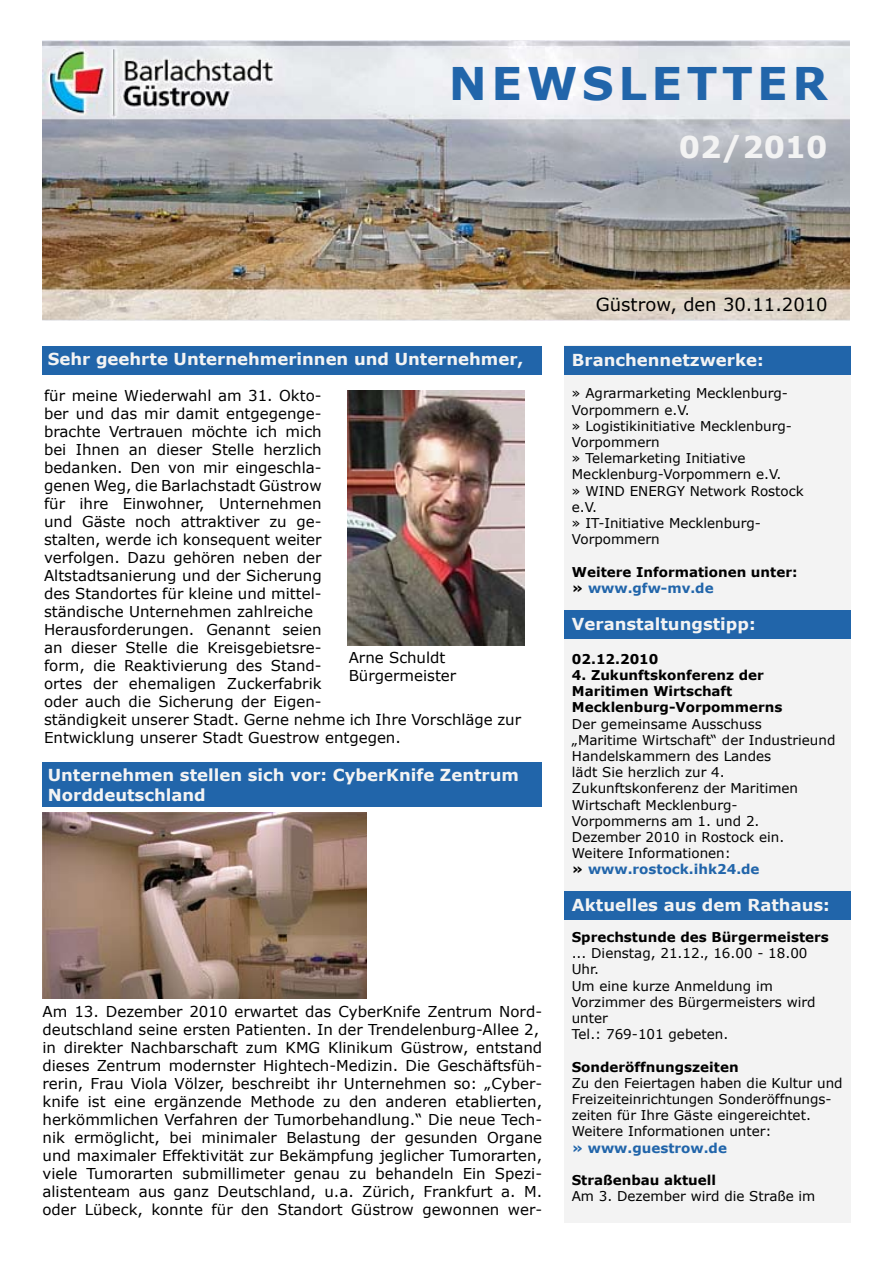
<style>
.page{position:relative;width:893px;height:1263px;background:#fff}
.page>*{position:absolute;margin:0;border:0;box-sizing:border-box;transform-origin:0 0}
.t1{font:700 45px "Verdana";letter-spacing:.1em;color:#2165aa}
.t2{font:700 30px "Verdana";color:#f3f3f3}
.t3{font:18px "Verdana";color:#000}
.t4{font:700 16.5px/19.8px "Verdana";color:#f3f3f3}
.t5{font:15px/18px "Verdana";color:#000}
.t6{font:13.5px/16.2px "Verdana";color:#000}
.t7{font:700 13.5px/16.2px "Verdana";color:#000}
.t8{font:700 13.5px "Verdana";color:#2165aa}
.s1{color:#2165aa}
.s2{font-weight:700}
.s3{font-weight:700;color:#2165aa}
</style>
<div class="page">
<img style="left:43px;top:40px;width:806px;height:280px">
<div style="left:564px;top:346px;width:286px;height:877px;background:#f3f3f3"></div>
<div style="left:43px;top:346px;width:499px;height:28px;background:#2165aa"></div>
<div style="left:564px;top:346px;width:286px;height:28px;background:#2165aa"></div>
<div style="left:564px;top:610px;width:286px;height:29px;background:#2165aa"></div>
<img style="left:348px;top:391px;width:176px;height:254px">
<div style="left:43px;top:762px;width:499px;height:45px;background:#2165aa"></div>
<img style="left:43px;top:812px;width:324px;height:187px">
<div style="left:564px;top:891px;width:286px;height:28px;background:#2165aa"></div>
<h1 class="t1" style="left:449px;top:55px;width:380px">NEWSLETTER</h1>
<h2 class="t2" style="left:679px;top:128px;width:150px">02/2010</h2>
<p class="t3" style="left:596px;top:293px;width:233px">Güstrow, den 30.11.2010</p>
<p class="t4" style="left:48px;top:348px;width:477px">Sehr geehrte Unternehmerinnen und Unternehmer,</p>
<p class="t4" style="left:572px;top:349px;width:193px">Branchennetzwerke:</p>
<p class="t5" style="left:44px;top:386px;width:479px">für meine Wiederwahl am 31. Okto-<br>ber und das mir damit entgegenge-<br>brachte Vertrauen möchte ich mich<br>bei Ihnen an dieser Stelle herzlich<br>bedanken. Den von mir eingeschla-<br>genen Weg, die Barlachstadt Güstrow<br>für ihre Einwohner, Unternehmen<br>und Gäste noch attraktiver zu ge-<br>stalten, werde ich konsequent weiter<br>verfolgen. Dazu gehören neben der<br>Altstadtsanierung und der Sicherung<br>des Standortes für kleine und mittel-<br>ständische Unternehmen zahlreiche<br>Herausforderungen. Genannt seien<br>an dieser Stelle die Kreisgebietsre-<br>form, die Reaktivierung des Stand-<br>ortes der ehemaligen Zuckerfabrik<br>oder auch die Sicherung der Eigen-<br>ständigkeit unserer Stadt. Gerne nehme ich Ihre Vorschläge zur Entwicklung unserer Stadt Guestrow entgegen.</p>
<p class="t6" style="left:572px;top:385px;width:233px">» Agrarmarketing Mecklenburg-<br>Vorpommern e.V.<br>» Logistikinitiative Mecklenburg-<br>Vorpommern<br>» Telemarketing Initiative<br>Mecklenburg-Vorpommern e.V.<br>» WIND ENERGY Network Rostock e.V.<br>» IT-Initiative Mecklenburg-<br>Vorpommern</p>
<p class="t7" style="left:572px;top:563px;width:227px">Weitere Informationen unter: » <span class="s1">www.gfw-mv.de</span></p>
<p class="t4" style="left:572px;top:614px;width:185px">Veranstaltungstipp:</p>
<p class="t7" style="left:572px;top:650px;width:88px">02.12.2010</p>
<p class="t7" style="left:572px;top:666px;width:212px">4. Zukunftskonferenz der<br>Maritimen Wirtschaft<br>Mecklenburg-Vorpommerns</p>
<p class="t6" style="left:572px;top:715px;width:265px">Der gemeinsame Ausschuss<br>„Maritime Wirtschaft“ der Industrieund<br>Handelskammern des Landes<br>lädt Sie herzlich zur 4.<br>Zukunftskonferenz der Maritimen<br>Wirtschaft Mecklenburg-<br>Vorpommerns am 1. und 2.<br>Dezember 2010 in Rostock ein.<br>Weitere Informationen:<br><span class="s2">»</span> <span class="s3">www.rostock.ihk24.de</span></p>
<p class="t5" style="left:349px;top:648px;width:109px">Arne Schuldt<br>Bürgermeister</p>
<p class="t4" style="left:48px;top:765px;width:473px">Unternehmen stellen sich vor: CyberKnife Zentrum<br>Norddeutschland</p>
<p class="t5" style="left:43px;top:1002px;width:501px">Am 13. Dezember 2010 erwartet das CyberKnife Zentrum Nord&shy;deutschland seine ersten Patienten. In der Trendelenburg-Allee 2, in direkter Nachbarschaft zum KMG Klinikum Güstrow, entstand dieses Zentrum modernster Hightech-Medizin. Die Geschäftsfüh&shy;rerin, Frau Viola Völzer, beschreibt ihr Unternehmen so: „Cyber&shy;knife ist eine ergänzende Methode zu den anderen etablierten, herkömmlichen Verfahren der Tumorbehandlung.“ Die neue Tech&shy;nik ermöglicht, bei minimaler Belastung der gesunden Organe und maximaler Effektivität zur Bekämpfung jeglicher Tumorarten, viele Tumorarten submillimeter genau zu behandeln Ein Spezi&shy;alistenteam aus ganz Deutschland, u.a. Zürich, Frankfurt a. M. oder Lübeck, konnte für den Standort Güstrow gewonnen wer-</p>
<p class="t4" style="left:572px;top:894px;width:259px">Aktuelles aus dem Rathaus:</p>
<p class="t7" style="left:572px;top:928px;width:259px">Sprechstunde des Bürgermeisters</p>
<p class="t6" style="left:572px;top:945px;width:245px">... Dienstag, 21.12., 16.00 - 18.00<br>Uhr.<br>Um eine kurze Anmeldung im<br>Vorzimmer des Bürgermeisters wird unter<br>Tel.: 769-101 gebeten.</p>
<p class="t7" style="left:572px;top:1058px;width:168px">Sonderöffnungszeiten</p>
<p class="t6" style="left:572px;top:1074px;width:272px">Zu den Feiertagen haben die Kultur und Freizeiteinrichtungen Sonderöffnungs&shy;zeiten für Ihre Gäste eingereichtet.<br>Weitere Informationen unter:</p>
<p class="t8" style="left:572px;top:1139px;width:157px">» www.guestrow.de</p>
<p class="t7" style="left:572px;top:1171px;width:146px">Straßenbau aktuell</p>
<p class="t6" style="left:572px;top:1188px;width:245px">Am 3. Dezember wird die Straße im</p>
</div>
